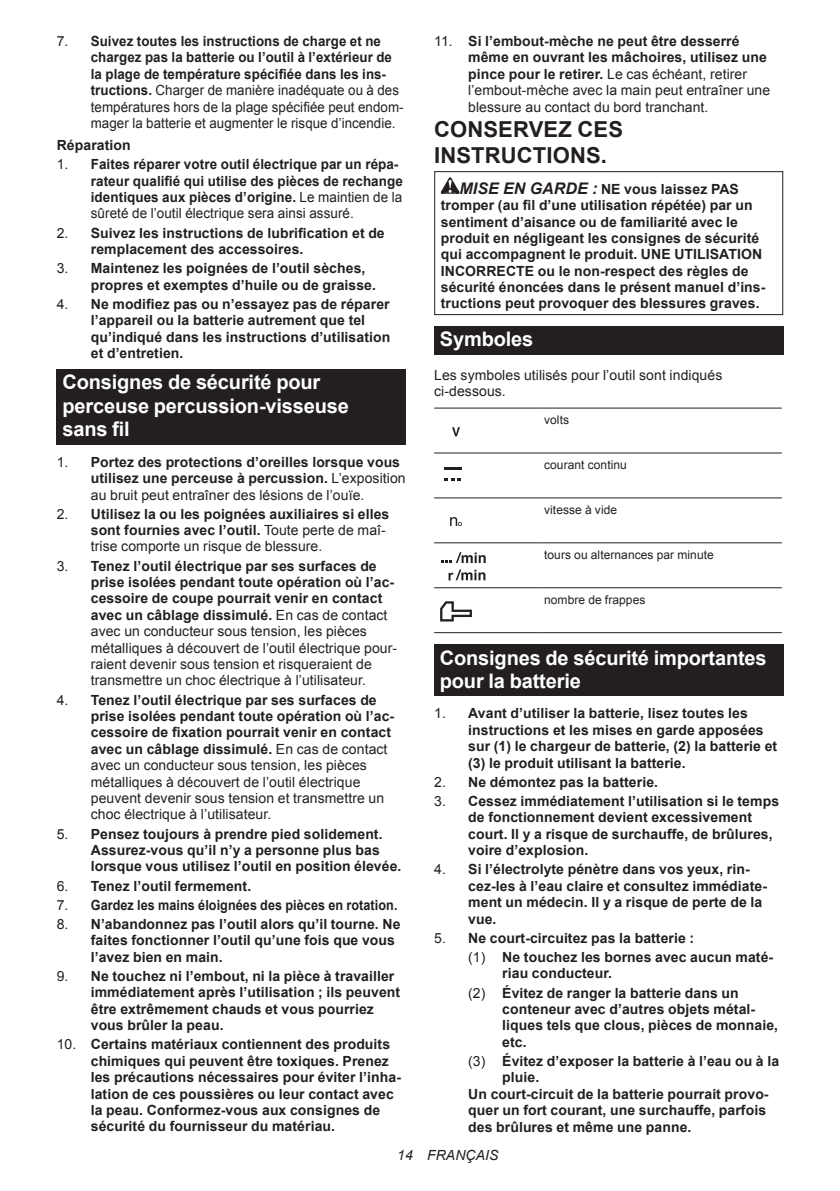
<style>
.page{position:relative;width:840px;height:1191px;background:#fff}
.page>*{position:absolute;margin:0;border:0;box-sizing:border-box;transform-origin:0 0}
.t1{font:700 22px/25.8px "Arial";letter-spacing:.005em;color:#231f20}
.t2{font:700 20px/23.4px "Arial";letter-spacing:-.01em;color:#fff}
.t3{font:700 14px/16.4px "Arial";letter-spacing:.005em;color:#231f20}
.t4{font:14px/16.4px "Arial";letter-spacing:.005em;color:#231f20}
.t5{font:700 14px/16.4px "Arial";letter-spacing:.005em;color:#231f20;scale:.95 1}
.t6{font:700 14px/16.4px "Arial";letter-spacing:.005em;color:#231f20;scale:.96 1}
.t7{font:700 14px "Arial";letter-spacing:.005em;color:#231f20;scale:.9 1}
.t8{font:italic 14px "Arial";letter-spacing:.005em;color:#231f20}
.t9{font:12px "Arial";letter-spacing:.005em;color:#231f20}
.s1{font-weight:400}
.s2{font-weight:700}
.s3{font-style:italic;font-size:16px}
</style>
<div class="page">
<div style="left:57px;top:369px;width:348px;height:76px;background:#231f20"></div>
<svg style="left:440px;top:177px;width:19px;height:17px"></svg>
<div style="left:434px;top:171px;width:348px;height:144px;border:1px solid #231f20"></div>
<div style="left:434px;top:326px;width:348px;height:29px;background:#231f20"></div>
<hr style="left:434px;top:407px;width:104px;height:1px;background:#231f20">
<hr style="left:538px;top:407px;width:243px;height:1px;background:#231f20">
<hr style="left:434px;top:452px;width:104px;height:1px;background:#231f20">
<hr style="left:538px;top:452px;width:243px;height:1px;background:#231f20">
<hr style="left:434px;top:497px;width:104px;height:1px;background:#231f20">
<hr style="left:538px;top:497px;width:243px;height:1px;background:#231f20">
<hr style="left:434px;top:542px;width:104px;height:1px;background:#231f20">
<hr style="left:538px;top:542px;width:243px;height:1px;background:#231f20">
<hr style="left:434px;top:587px;width:104px;height:1px;background:#231f20">
<hr style="left:538px;top:587px;width:243px;height:1px;background:#231f20">
<hr style="left:434px;top:632px;width:104px;height:1px;background:#231f20">
<hr style="left:538px;top:632px;width:243px;height:1px;background:#231f20">
<svg style="left:452px;top:427px;width:7px;height:9px"></svg>
<svg style="left:444px;top:467px;width:17px;height:2px"></svg>
<svg style="left:444px;top:478px;width:17px;height:2px"></svg>
<svg style="left:450px;top:517px;width:11px;height:9px"></svg>
<svg style="left:441px;top:552px;width:44px;height:11px"></svg>
<svg style="left:448px;top:569px;width:37px;height:11px"></svg>
<svg style="left:440px;top:601px;width:31px;height:20px"></svg>
<div style="left:434px;top:644px;width:348px;height:52px;background:#231f20"></div>
<p class="t5" style="left:91px;top:33px;width:330px;text-indent:-34px"><span class="s1">7.</span> Suivez toutes les instructions de charge et ne chargez pas la batterie ou l’outil à l’extérieur de la plage de température spécifiée dans les ins&shy;tructions. <span class="s1">Charger de manière inadéquate ou à des températures hors de la plage spécifiée peut endom&shy;mager la batterie et augmenter le risque d’incendie.</span></p>
<p class="t3" style="left:57px;top:137px;width:75px">Réparation</p>
<p class="t6" style="left:91px;top:157px;width:326px;text-indent:-34px"><span class="s1">1.</span> Faites réparer votre outil électrique par un répa&shy;rateur qualifié qui utilise des pièces de rechange identiques aux pièces d’origine. <span class="s1">Le maintien de la sûreté de l’outil électrique sera ainsi assuré.</span></p>
<p class="t3" style="left:91px;top:225px;width:295px;text-indent:-34px"><span class="s1">2.</span> Suivez les instructions de lubrification et de remplacement des accessoires.</p>
<p class="t3" style="left:91px;top:260px;width:286px;text-indent:-34px"><span class="s1">3.</span> Maintenez les poignées de l’outil sèches, propres et exemptes d’huile ou de graisse.</p>
<p class="t3" style="left:91px;top:296px;width:301px;text-indent:-34px"><span class="s1">4.</span> Ne modifiez pas ou n’essayez pas de réparer l’appareil ou la batterie autrement que tel qu’indiqué dans les instructions d’utilisation et d’entretien.</p>
<h2 class="t2" style="left:62px;top:371px;width:288px">Consignes de sécurité pour perceuse percussion-visseuse sans fil</h2>
<p class="t3" style="left:91px;top:454px;width:316px;text-indent:-34px"><span class="s1">1.</span> Portez des protections d’oreilles lorsque vous utilisez une perceuse à percussion. <span class="s1">L’exposition au bruit peut entraîner des lésions de l’ouïe.</span></p>
<p class="t3" style="left:91px;top:506px;width:300px;text-indent:-34px"><span class="s1">2.</span> Utilisez la ou les poignées auxiliaires si elles sont fournies avec l’outil. <span class="s1">Toute perte de maî&shy;trise comporte un risque de blessure.</span></p>
<p class="t4" style="left:91px;top:558px;width:308px;text-indent:-34px">3. <span class="s2">Tenez l’outil électrique par ses surfaces de prise isolées pendant toute opération où l’ac&shy;cessoire de coupe pourrait venir en contact avec un câblage dissimulé.</span> En cas de contact avec un conducteur sous tension, les pièces métalliques à découvert de l’outil électrique pour&shy;raient devenir sous tension et risqueraient de transmettre un choc électrique à l’utilisateur.</p>
<p class="t4" style="left:91px;top:691px;width:305px;text-indent:-34px">4. <span class="s2">Tenez l’outil électrique par ses surfaces de prise isolées pendant toute opération où l’ac&shy;cessoire de fixation pourrait venir en contact avec un câblage dissimulé.</span> En cas de contact avec un conducteur sous tension, les pièces métalliques à découvert de l’outil électrique peuvent devenir sous tension et transmettre un choc électrique à l’utilisateur.</p>
<p class="t3" style="left:91px;top:826px;width:312px;text-indent:-34px"><span class="s1">5.</span> Pensez toujours à prendre pied solidement.<br>Assurez-vous qu’il n’y a personne plus bas lorsque vous utilisez l’outil en position élevée.</p>
<p class="t3" style="left:57px;top:878px;width:196px"><span class="s1">6.</span> Tenez l’outil fermement.</p>
<p class="t7" style="left:57px;top:895px;width:380px"><span class="s1">7.</span> Gardez les mains éloignées des pièces en rotation.</p>
<p class="t3" style="left:91px;top:916px;width:311px;text-indent:-34px"><span class="s1">8.</span> N’abandonnez pas l’outil alors qu’il tourne. Ne faites fonctionner l’outil qu’une fois que vous l’avez bien en main.</p>
<p class="t3" style="left:91px;top:968px;width:311px;text-indent:-34px"><span class="s1">9.</span> Ne touchez ni l’embout, ni la pièce à travailler immédiatement après l’utilisation ; ils peuvent être extrêmement chauds et vous pourriez vous brûler la peau.</p>
<p class="t3" style="left:91px;top:1036px;width:311px;text-indent:-34px"><span class="s1">10.</span> Certains matériaux contiennent des produits chimiques qui peuvent être toxiques. Prenez les précautions nécessaires pour éviter l’inha&shy;lation de ces poussières ou leur contact avec la peau. Conformez-vous aux consignes de sécurité du fournisseur du matériau.</p>
<p class="t4" style="left:468px;top:33px;width:303px;text-indent:-34px">11. <span class="s2">Si l’embout-mèche ne peut être desserré même en ouvrant les mâchoires, utilisez une pince pour le retirer.</span> Le cas échéant, retirer l’embout-mèche avec la main peut entraîner une blessure au contact du bord tranchant.</p>
<h1 class="t1" style="left:434px;top:117px;width:190px">CONSERVEZ CES<br>INSTRUCTIONS.</h1>
<p class="t3" style="left:440px;top:181px;width:326px;text-indent:19px"><span class="s3">MISE EN GARDE :</span> NE vous laissez PAS tromper (au fil d’une utilisation répétée) par un sentiment d’aisance ou de familiarité avec le produit en négligeant les consignes de sécurité qui accompagnent le produit. UNE UTILISATION INCORRECTE ou le non-respect des règles de sécurité énoncées dans le présent manuel d’ins&shy;tructions peut provoquer des blessures graves.</p>
<h2 class="t2" style="left:439px;top:328px;width:95px">Symboles</h2>
<p class="t4" style="left:434px;top:367px;width:289px">Les symboles utilisés pour l’outil sont indiqués ci-dessous.</p>
<p class="t9" style="left:544px;top:412px;width:26px">volts</p>
<p class="t9" style="left:544px;top:457px;width:84px">courant continu</p>
<p class="t9" style="left:544px;top:502px;width:74px">vitesse à vide</p>
<p class="t9" style="left:544px;top:547px;width:171px">tours ou alternances par minute</p>
<p class="t9" style="left:544px;top:591px;width:103px">nombre de frappes</p>
<h2 class="t2" style="left:439px;top:646px;width:328px">Consignes de sécurité importantes pour la batterie</h2>
<p class="t3" style="left:468px;top:706px;width:310px;text-indent:-34px"><span class="s1">1.</span> Avant d’utiliser la batterie, lisez toutes les instructions et les mises en garde apposées sur (1) le chargeur de batterie, (2) la batterie et (3) le produit utilisant la batterie.</p>
<p class="t3" style="left:434px;top:774px;width:225px"><span class="s1">2.</span> Ne démontez pas la batterie.</p>
<p class="t3" style="left:468px;top:793px;width:312px;text-indent:-34px"><span class="s1">3.</span> Cessez immédiatement l’utilisation si le temps de fonctionnement devient excessivement court. Il y a risque de surchauffe, de brûlures, voire d’explosion.</p>
<p class="t3" style="left:468px;top:861px;width:300px;text-indent:-34px"><span class="s1">4.</span> Si l’électrolyte pénètre dans vos yeux, rin&shy;cez-les à l’eau claire et consultez immédiate&shy;ment un médecin. Il y a risque de perte de la vue.</p>
<p class="t3" style="left:468px;top:928px;width:306px;line-height:19.2px;text-indent:-34px"><span class="s1">5.</span> Ne court-circuitez pas la batterie :<br><span class="s1">(1)</span> Ne touchez les bornes avec aucun maté-</p>
<p class="t3" style="left:468px;top:964px;width:272px;line-height:19.2px;text-indent:34px">riau conducteur.<br><span class="s1">(2)</span> Évitez de ranger la batterie dans un</p>
<p class="t3" style="left:502px;top:1001px;width:277px">conteneur avec d’autres objets métal&shy;liques tels que clous, pièces de monnaie, etc.</p>
<p class="t3" style="left:468px;top:1053px;width:312px"><span class="s1">(3)</span> Évitez d’exposer la batterie à l’eau ou à la</p>
<p class="t3" style="left:502px;top:1069px;width:38px">pluie.</p>
<p class="t3" style="left:468px;top:1086px;width:301px">Un court-circuit de la batterie pourrait provo-</p>
<p class="t3" style="left:468px;top:1102px;width:299px">quer un fort courant, une surchauffe, parfois</p>
<p class="t3" style="left:468px;top:1118px;width:224px">des brûlures et même une panne.</p>
<p class="t8" style="left:397px;top:1146px;width:103px">14 FRANÇAIS</p>
</div>
